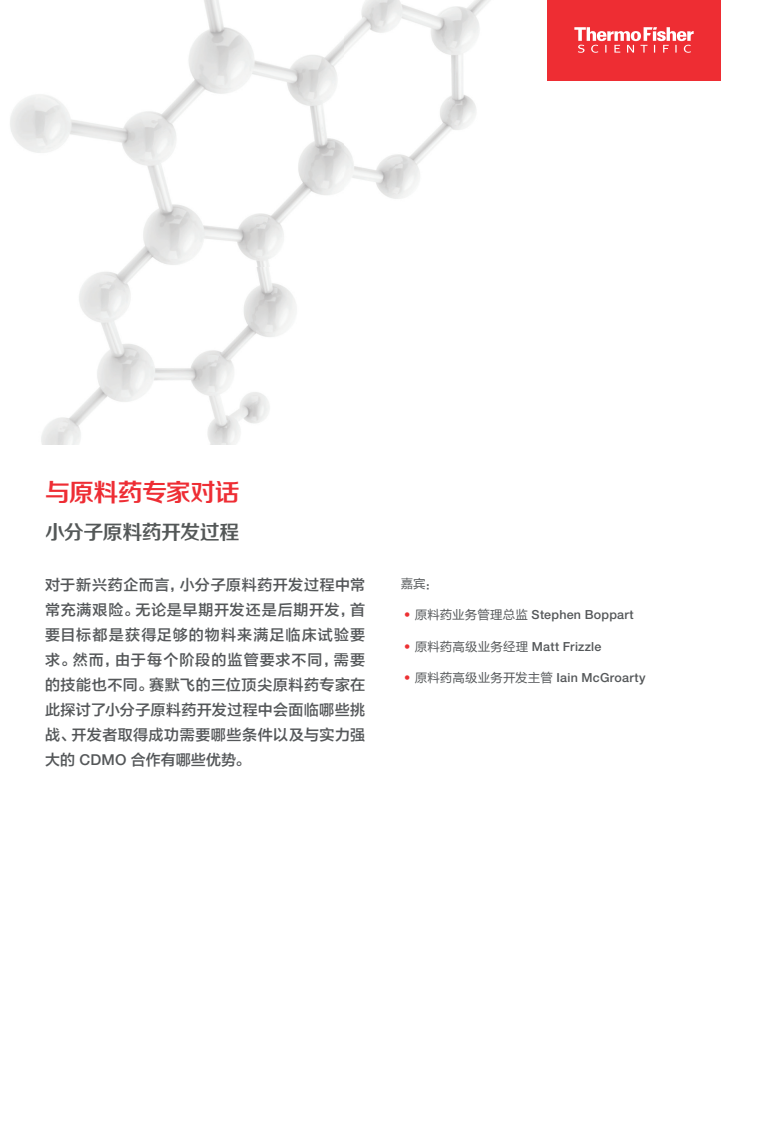
<style>
.page{position:relative;width:766px;height:1124px;background:#fff}
.page>*{position:absolute;margin:0;border:0;box-sizing:border-box;transform-origin:0 0}
.Subject_Header_2{font:25px "FZZZHONGJW GB1 0";letter-spacing:-.03em;color:#ee2d34}
.Subject_Header_2-2{font:20px "FZZZHONGJW GB1 0";letter-spacing:-.03em;color:#545858}
.Body_Copy{font:15px/25px "FZLTZHK GBK1 0";letter-spacing:.025em;color:#545759;text-align:justify}
.t1{font:500 12.5px "Helvetica Neue LT Std";letter-spacing:.02em;color:#545759}
.Body_Copy-2{font:12.5px "FZLTHK GBK1 0";color:#545759}
.s1{font-family:"Helvetica Neue LT Std";font-weight:500}
.s2{font-weight:300;color:#ed3033}
.s3{font-family:"FZLTHK GBK1 0";font-weight:400}
</style>
<div class="page">
<img style="left:10px;top:0;width:587px;height:444px">
<div style="left:547px;top:0;width:173px;height:80px;background:#ee2d33"></div>
<svg style="left:574px;top:27px;width:119px;height:26px"></svg>
<p class="Subject_Header_2" style="left:45px;top:478px;width:196px">与原料药专家对话</p>
<p class="Subject_Header_2-2" style="left:45px;top:521px;width:196px">小分子原料药开发过程</p>
<p class="Body_Copy" style="left:45px;top:572px;width:321px">对于新兴药企而言，小分子原料药开发过程中常常充满艰险。无论是早期开发还是后期开发，首要目标都是获得足够的物料来满足临床试验要求。然而，由于每个阶段的监管要求不同，需要的技能也不同。赛默飞的三位顶尖原料药专家在此探讨了小分子原料药开发过程中会面临哪些挑战、开发者取得成功需要哪些条件以及与实力强大的 <span class="s1">CDMO</span> 合作有哪些优势。</p>
<p class="Body_Copy-2" style="left:400px;top:576px;width:38px">嘉宾：</p>
<p class="t1" style="left:404px;top:607px;width:231px"><span class="s2">•</span> <span class="s3">原料药业务管理总监</span> Stephen Boppart</p>
<p class="t1" style="left:404px;top:638px;width:198px"><span class="s2">•</span> <span class="s3">原料药高级业务经理</span> Matt Frizzle</p>
<p class="t1" style="left:404px;top:670px;width:243px"><span class="s2">•</span> <span class="s3">原料药高级业务开发主管</span> Iain McGroarty</p>
</div>
